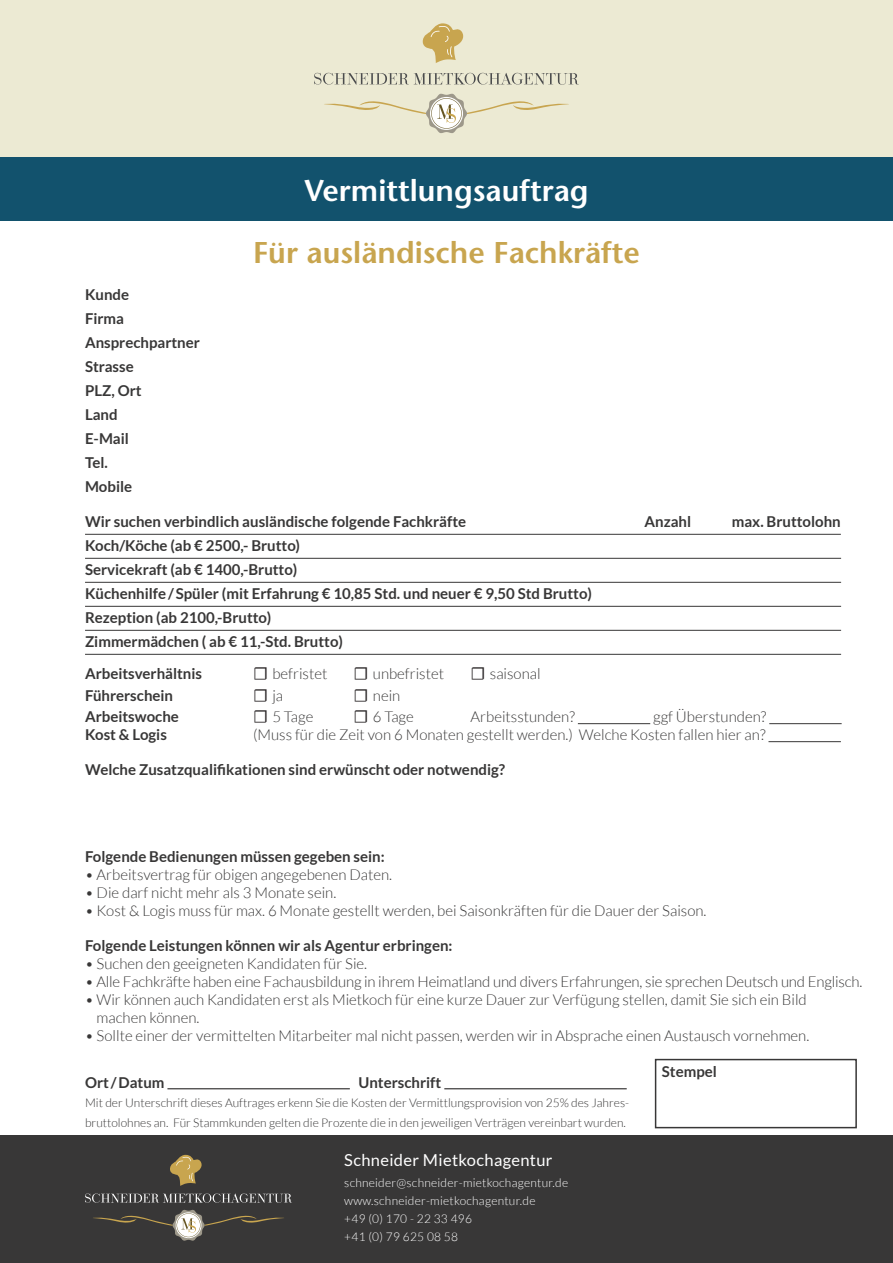
<style>
.page{position:relative;width:893px;height:1263px;background:#fff}
.page>*{position:absolute;margin:0;border:0;box-sizing:border-box;transform-origin:0 0}
.t1{font:600 30px "Stone Sans";color:#c8a54f}
.t2{font:600 30px "Stone Sans";color:#fff}
.t3{font:16.5px "Lato";letter-spacing:.02em;color:#fff}
.t4{font:300 15px/18px "Lato";color:#383737}
.t5{font:700 15px/24px "Lato";color:#383737}
.t6{font:300 12px/19.5px "Lato";color:#383737}
.t7{font:300 12px/18px "Lato";letter-spacing:.02em;color:#fff}
.s1{font-family:"Minion Pro";font-weight:400;font-size:18px;color:#231f20}
</style>
<div class="page">
<div style="left:0;top:0;width:893px;height:157px;background:#ecead3"></div>
<div style="left:0;top:157px;width:893px;height:64px;background:#12526d"></div>
<div style="left:0;top:1135px;width:893px;height:128px;background:#383737"></div>
<svg style="left:314px;top:73px;width:265px;height:12px"></svg>
<svg style="left:324px;top:93px;width:245px;height:40px"></svg>
<svg style="left:423px;top:23px;width:41px;height:40px"></svg>
<svg style="left:85px;top:1193px;width:207px;height:10px"></svg>
<svg style="left:93px;top:1209px;width:191px;height:32px"></svg>
<svg style="left:170px;top:1155px;width:32px;height:31px"></svg>
<hr style="left:85px;top:534px;width:756px;height:1px;background:#383737">
<hr style="left:85px;top:558px;width:756px;height:1px;background:#383737">
<hr style="left:85px;top:582px;width:756px;height:1px;background:#383737">
<hr style="left:85px;top:606px;width:756px;height:1px;background:#383737">
<hr style="left:85px;top:630px;width:756px;height:1px;background:#383737">
<hr style="left:85px;top:654px;width:756px;height:1px;background:#383737">
<hr style="left:578px;top:723px;width:72px;height:1px;background:#383737">
<hr style="left:769px;top:723px;width:73px;height:1px;background:#383737">
<hr style="left:768px;top:741px;width:73px;height:1px;background:#383737">
<hr style="left:167px;top:1088px;width:183px;height:1px;background:#383737">
<hr style="left:444px;top:1088px;width:183px;height:1px;background:#383737">
<div style="left:655px;top:1059px;width:202px;height:69px;border:2px solid #383737"></div>
<h1 class="t2" style="left:304px;top:173px;width:286px">Vermittlungsauftrag</h1>
<h1 class="t1" style="left:253px;top:234px;width:388px">Für ausländische Fachkräfte</h1>
<p class="t5" style="left:85px;top:282px;width:116px">Kunde<br>Firma<br>Ansprechpartner<br>Strasse<br>PLZ, Ort<br>Land<br>E-Mail<br>Tel.<br>Mobile</p>
<p class="t5" style="left:85px;top:509px;width:383px">Wir suchen verbindlich ausländische folgende Fachkräfte</p>
<p class="t5" style="left:645px;top:509px;width:48px">Anzahl</p>
<p class="t5" style="left:732px;top:509px;width:111px">max. Bruttolohn</p>
<p class="t5" style="left:85px;top:533px;width:508px">Koch/Köche (ab € 2500,- Brutto)<br>Servicekraft (ab € 1400,-Brutto)<br>Küchenhilfe/Spüler (mit Erfahrung € 10,85 Std. und neuer € 9,50 Std Brutto)<br>Rezeption (ab 2100,-Brutto)<br>Zimmermädchen ( ab € 11,-Std. Brutto)</p>
<p class="t5" style="left:85px;top:661px;width:119px">Arbeitsverhältnis</p>
<p class="t4" style="left:253px;top:664px;width:76px"><span class="s1">☐</span> befristet</p>
<p class="t4" style="left:354px;top:664px;width:92px"><span class="s1">☐</span> unbefristet</p>
<p class="t4" style="left:471px;top:664px;width:72px"><span class="s1">☐</span> saisonal</p>
<p class="t5" style="left:85px;top:683px;width:90px">Führerschein</p>
<p class="t4" style="left:253px;top:686px;width:32px"><span class="s1">☐</span> ja</p>
<p class="t4" style="left:354px;top:686px;width:48px"><span class="s1">☐</span> nein</p>
<p class="t5" style="left:85px;top:705px;width:95px">Arbeitswoche</p>
<p class="t4" style="left:253px;top:708px;width:62px"><span class="s1">☐</span> 5 Tage</p>
<p class="t4" style="left:354px;top:708px;width:62px"><span class="s1">☐</span> 6 Tage</p>
<p class="t4" style="left:471px;top:708px;width:106px">Arbeitsstunden?</p>
<p class="t4" style="left:653px;top:708px;width:115px">ggf Überstunden?</p>
<p class="t5" style="left:85px;top:723px;width:83px">Kost &amp; Logis</p>
<p class="t4" style="left:253px;top:726px;width:514px">(Muss für die Zeit von 6 Monaten gestellt werden.) Welche Kosten fallen hier an?</p>
<p class="t5" style="left:85px;top:757px;width:422px">Welche Zusatzqualifikationen sind erwünscht oder notwendig?</p>
<p class="t5" style="left:85px;top:844px;width:301px">Folgende Bedienungen müssen gegeben sein:</p>
<p class="t4" style="left:85px;top:865px;width:309px">• Arbeitsvertrag für obigen angegebenen Daten.</p>
<p class="t4" style="left:85px;top:883px;width:253px">• Die darf nicht mehr als 3 Monate sein.</p>
<p class="t4" style="left:85px;top:901px;width:623px">• Kost &amp; Logis muss für max. 6 Monate gestellt werden, bei Saisonkräften für die Dauer der Saison.</p>
<p class="t5" style="left:85px;top:933px;width:369px">Folgende Leistungen können wir als Agentur erbringen:</p>
<p class="t4" style="left:85px;top:954px;width:284px">• Suchen den geeigneten Kandidaten für Sie.</p>
<p class="t4" style="left:85px;top:972px;width:779px">• Alle Fachkräfte haben eine Fachausbildung in ihrem Heimatland und divers Erfahrungen, sie sprechen Deutsch und Englisch.</p>
<p class="t4" style="left:97px;top:990px;width:712px;text-indent:-12px">• Wir können auch Kandidaten erst als Mietkoch für eine kurze Dauer zur Verfügung stellen, damit Sie sich ein Bild machen können.</p>
<p class="t4" style="left:85px;top:1026px;width:726px">• Sollte einer der vermittelten Mitarbeiter mal nicht passen, werden wir in Absprache einen Austausch vornehmen.</p>
<p class="t5" style="left:85px;top:1070px;width:81px">Ort/Datum</p>
<p class="t5" style="left:358px;top:1070px;width:84px">Unterschrift</p>
<p class="t6" style="left:85px;top:1093px;width:546px">Mit der Unterschrift dieses Auftrages erkenn Sie die Kosten der Vermittlungsprovision von 25% des Jahres&shy;bruttolohnes an. Für Stammkunden gelten die Prozente die in den jeweiligen Verträgen vereinbart wurden.</p>
<p class="t5" style="left:662px;top:1059px;width:57px">Stempel</p>
<p class="t3" style="left:344px;top:1150px;width:210px">Schneider Mietkochagentur</p>
<p class="t7" style="left:344px;top:1174px;width:225px">schneider@schneider-mietkochagentur.de www.schneider-mietkochagentur.de<br>+49 (0) 170 - 22 33 496<br>+41 (0) 79 625 08 58</p>
</div>
